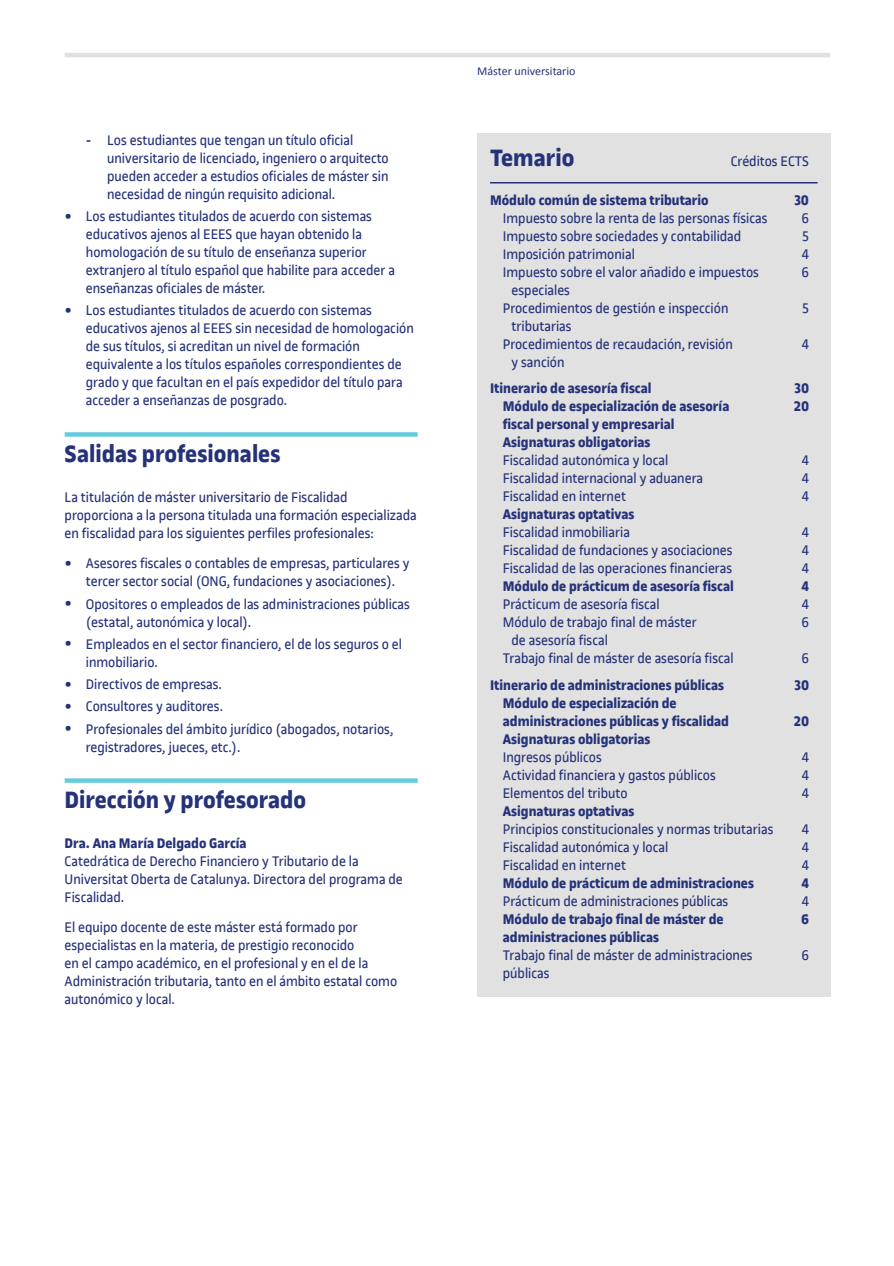
<style>
.page{position:relative;width:894px;height:1266px;background:#fff}
.page>*{position:absolute;margin:0;border:0;box-sizing:border-box;transform-origin:0 0}
.t1{font:700 25.5px "UOC Sans";color:#253279}
.t2{font:15px/18px "UOC Sans";color:#253279}
.t3{font:700 15px/18px "UOC Sans";color:#253279}
.t4{font:12px "Calibri";color:#253279}
.s1{font-size:19.5px}
.s2{font-weight:700;font-size:19.5px}
</style>
<div class="page">
<hr style="left:65px;top:53px;width:765px;height:4px;background:#e0e1e0">
<div style="left:477px;top:134px;width:353px;height:863px;background:#e0e1e0"></div>
<div style="left:65px;top:432px;width:353px;height:5px;background:#67cbdf"></div>
<div style="left:65px;top:778px;width:353px;height:5px;background:#67cbdf"></div>
<hr style="left:490px;top:182px;width:327px;height:1px;background:#253279">
<p class="t2" style="left:107px;top:131px;width:283px;text-indent:-21px"><span class="s1">-</span> Los estudiantes que tengan un título oficial universitario de licenciado, ingeniero o arquitecto pueden acceder a estudios oficiales de máster sin necesidad de ningún requisito adicional.</p>
<p class="t2" style="left:86px;top:207px;width:310px;text-indent:-21px"><span class="s2">•</span> Los estudiantes titulados de acuerdo con sistemas educativos ajenos al EEES que hayan obtenido la homologación de su título de enseñanza superior extranjero al título español que habilite para acceder a enseñanzas oficiales de máster.</p>
<p class="t2" style="left:86px;top:302px;width:329px;text-indent:-21px"><span class="s2">•</span> Los estudiantes titulados de acuerdo con sistemas educativos ajenos al EEES sin necesidad de homologación de sus títulos, si acreditan un nivel de formación equivalente a los títulos españoles correspondientes de grado y que facultan en el país expedidor del título para acceder a enseñanzas de posgrado.</p>
<h1 class="t1" style="left:65px;top:439px;width:217px">Salidas profesionales</h1>
<p class="t2" style="left:65px;top:488px;width:354px">La titulación de máster universitario de Fiscalidad proporciona a la persona titulada una formación especializada en fiscalidad para los siguientes perfiles profesionales:</p>
<p class="t2" style="left:65px;top:554px;width:346px;text-align:center"><span class="s2">•</span> Asesores fiscales o contables de empresas, particulares y tercer sector social (ONG, fundaciones y asociaciones).</p>
<p class="t2" style="left:86px;top:595px;width:325px;text-indent:-21px"><span class="s2">•</span> Opositores o empleados de las administraciones públicas (estatal, autonómica y local).</p>
<p class="t2" style="left:86px;top:635px;width:317px;text-indent:-21px"><span class="s2">•</span> Empleados en el sector financiero, el de los seguros o el inmobiliario.</p>
<p class="t2" style="left:65px;top:675px;width:159px"><span class="s2">•</span> Directivos de empresas.</p>
<p class="t2" style="left:65px;top:697px;width:160px"><span class="s2">•</span> Consultores y auditores.</p>
<p class="t2" style="left:86px;top:720px;width:309px;text-indent:-21px"><span class="s2">•</span> Profesionales del ámbito jurídico (abogados, notarios, registradores, jueces, etc.).</p>
<h1 class="t1" style="left:65px;top:785px;width:243px">Dirección y profesorado</h1>
<p class="t3" style="left:65px;top:834px;width:183px">Dra. Ana María Delgado García</p>
<p class="t2" style="left:65px;top:852px;width:340px">Catedrática de Derecho Financiero y Tributario de la<br>Universitat Oberta de Catalunya. Directora del programa de<br>Fiscalidad.</p>
<p class="t2" style="left:65px;top:918px;width:334px">El equipo docente de este máster está formado por especialistas en la materia, de prestigio reconocido<br>en el campo académico, en el profesional y en el de la Administración tributaria, tanto en el ámbito estatal como autonómico y local.</p>
<p class="t4" style="left:477px;top:63px;width:100px">Máster universitario</p>
<h1 class="t1" style="left:490px;top:143px;width:86px">Temario</h1>
<p class="t2" style="left:730px;top:152px;width:80px">Créditos ECTS</p>
<p class="t3" style="left:490px;top:191px;width:220px">Módulo común de sistema tributario</p>
<p class="t3" style="left:794px;top:191px;width:16px">30</p>
<p class="t2" style="left:503px;top:209px;width:266px">Impuesto sobre la renta de las personas físicas</p>
<p class="t2" style="left:801px;top:209px;width:9px">6</p>
<p class="t2" style="left:503px;top:227px;width:240px">Impuesto sobre sociedades y contabilidad</p>
<p class="t2" style="left:802px;top:227px;width:8px">5</p>
<p class="t2" style="left:503px;top:245px;width:134px">Imposición patrimonial</p>
<p class="t2" style="left:801px;top:245px;width:9px">4</p>
<p class="t2" style="left:503px;top:263px;width:258px">Impuesto sobre el valor añadido e impuestos</p>
<p class="t2" style="left:801px;top:263px;width:9px">6</p>
<p class="t2" style="left:503px;top:281px;width:227px;text-indent:9px">especiales<br>Procedimientos de gestión e inspección</p>
<p class="t2" style="left:802px;top:299px;width:8px">5</p>
<p class="t2" style="left:503px;top:317px;width:232px;text-indent:9px">tributarias<br>Procedimientos de recaudación, revisión</p>
<p class="t2" style="left:801px;top:335px;width:9px">4</p>
<p class="t2" style="left:511px;top:353px;width:54px">y sanción</p>
<p class="t3" style="left:490px;top:379px;width:163px">Itinerario de asesoría fiscal</p>
<p class="t3" style="left:794px;top:379px;width:16px">30</p>
<p class="t3" style="left:503px;top:397px;width:228px">Módulo de especialización de asesoría</p>
<p class="t3" style="left:794px;top:397px;width:17px">20</p>
<p class="t3" style="left:503px;top:415px;width:173px">fiscal personal y empresarial<br>Asignaturas obligatorias</p>
<p class="t2" style="left:503px;top:452px;width:167px">Fiscalidad autonómica y local</p>
<p class="t2" style="left:801px;top:452px;width:9px">4</p>
<p class="t2" style="left:503px;top:470px;width:202px">Fiscalidad internacional y aduanera</p>
<p class="t2" style="left:801px;top:470px;width:9px">4</p>
<p class="t2" style="left:503px;top:488px;width:125px">Fiscalidad en internet</p>
<p class="t2" style="left:801px;top:488px;width:9px">4</p>
<p class="t3" style="left:503px;top:505px;width:133px">Asignaturas optativas</p>
<p class="t2" style="left:503px;top:524px;width:129px">Fiscalidad inmobiliaria</p>
<p class="t2" style="left:801px;top:524px;width:9px">4</p>
<p class="t2" style="left:503px;top:542px;width:231px">Fiscalidad de fundaciones y asociaciones</p>
<p class="t2" style="left:801px;top:542px;width:9px">4</p>
<p class="t2" style="left:503px;top:560px;width:231px">Fiscalidad de las operaciones financieras</p>
<p class="t2" style="left:801px;top:560px;width:9px">4</p>
<p class="t3" style="left:503px;top:577px;width:232px">Módulo de prácticum de asesoría fiscal</p>
<p class="t3" style="left:801px;top:577px;width:9px">4</p>
<p class="t2" style="left:503px;top:596px;width:158px">Prácticum de asesoría fiscal</p>
<p class="t2" style="left:801px;top:596px;width:9px">4</p>
<p class="t2" style="left:503px;top:614px;width:195px">Módulo de trabajo final de máster</p>
<p class="t2" style="left:801px;top:614px;width:9px">6</p>
<p class="t2" style="left:503px;top:632px;width:232px;text-indent:9px">de asesoría fiscal<br>Trabajo final de máster de asesoría fiscal</p>
<p class="t2" style="left:801px;top:650px;width:9px">6</p>
<p class="t3" style="left:490px;top:676px;width:235px">Itinerario de administraciones públicas</p>
<p class="t3" style="left:794px;top:676px;width:16px">30</p>
<p class="t3" style="left:503px;top:694px;width:228px">Módulo de especialización de administraciones públicas y fiscalidad</p>
<p class="t3" style="left:794px;top:712px;width:17px">20</p>
<p class="t3" style="left:503px;top:730px;width:149px">Asignaturas obligatorias</p>
<p class="t2" style="left:503px;top:748px;width:100px">Ingresos públicos</p>
<p class="t2" style="left:801px;top:748px;width:9px">4</p>
<p class="t2" style="left:503px;top:766px;width:214px">Actividad financiera y gastos públicos</p>
<p class="t2" style="left:801px;top:766px;width:9px">4</p>
<p class="t2" style="left:503px;top:784px;width:126px">Elementos del tributo</p>
<p class="t2" style="left:801px;top:784px;width:9px">4</p>
<p class="t3" style="left:503px;top:802px;width:133px">Asignaturas optativas</p>
<p class="t2" style="left:503px;top:820px;width:272px">Principios constitucionales y normas tributarias</p>
<p class="t2" style="left:801px;top:820px;width:9px">4</p>
<p class="t2" style="left:503px;top:838px;width:167px">Fiscalidad autonómica y local</p>
<p class="t2" style="left:801px;top:838px;width:9px">4</p>
<p class="t2" style="left:503px;top:856px;width:125px">Fiscalidad en internet</p>
<p class="t2" style="left:801px;top:856px;width:9px">4</p>
<p class="t3" style="left:503px;top:874px;width:253px">Módulo de prácticum de administraciones</p>
<p class="t3" style="left:801px;top:874px;width:9px">4</p>
<p class="t2" style="left:503px;top:892px;width:227px">Prácticum de administraciones públicas</p>
<p class="t2" style="left:801px;top:892px;width:9px">4</p>
<p class="t3" style="left:503px;top:910px;width:222px">Módulo de trabajo final de máster de</p>
<p class="t3" style="left:801px;top:910px;width:9px">6</p>
<p class="t3" style="left:503px;top:928px;width:158px">administraciones públicas</p>
<p class="t2" style="left:503px;top:946px;width:251px">Trabajo final de máster de administraciones</p>
<p class="t2" style="left:801px;top:946px;width:9px">6</p>
<p class="t2" style="left:503px;top:964px;width:48px">públicas</p>
</div>
